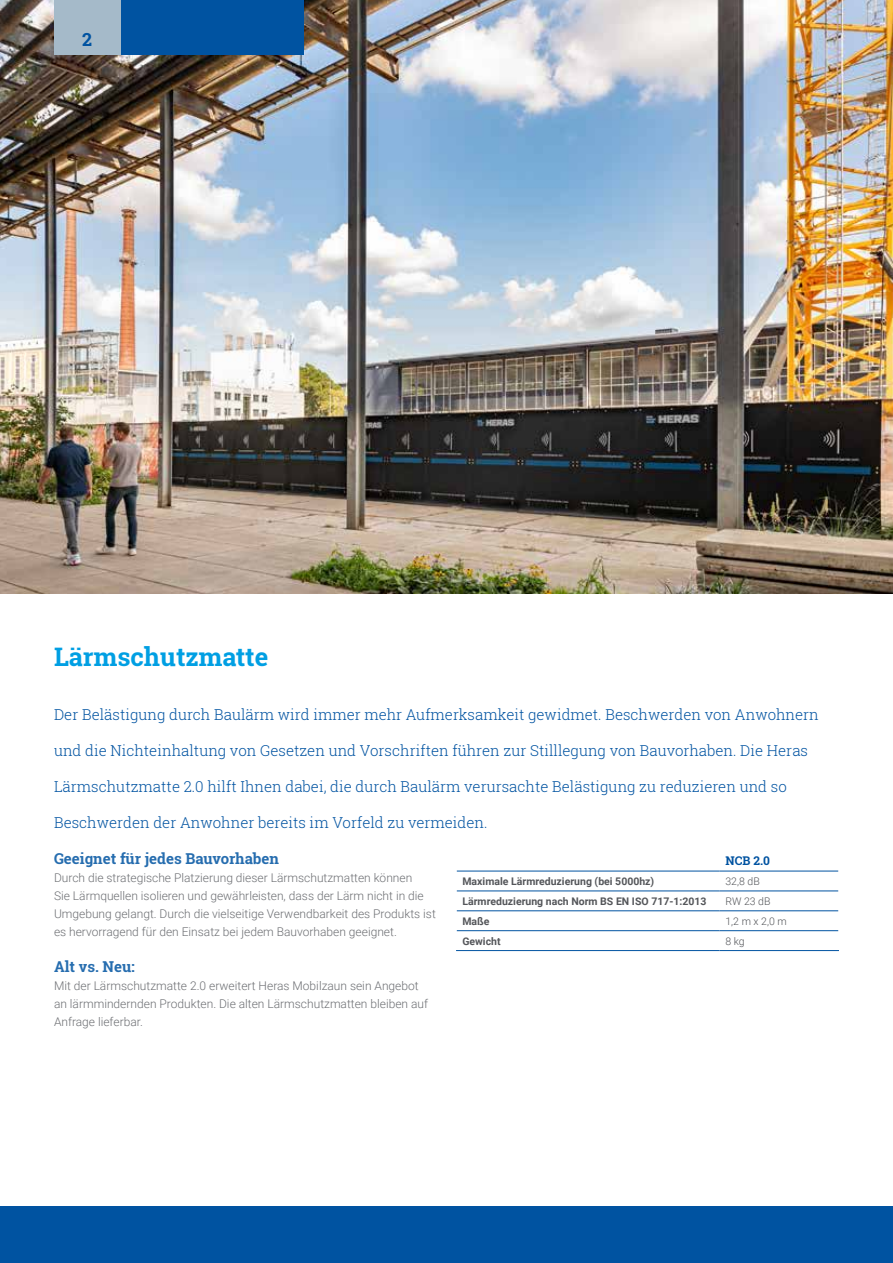
<style>
.page{position:relative;width:893px;height:1263px;background:#fff}
.page>*{position:absolute;margin:0;border:0;box-sizing:border-box;transform-origin:0 0}
.t1{font:700 25.5px "Roboto Slab";color:#009fe3}
.t2{font:700 18px "Roboto Slab";color:#0053a1}
.t3{font:300 15px "Roboto Slab";color:#0053a1}
.t4{font:700 15px "Roboto Slab";color:#266daf}
.t5{font:300 12px/18px "Roboto";color:#6d6f73}
.t6{font:700 12px "Roboto Slab";color:#0053a1}
.t7{font:700 10.5px "Roboto";color:#54565a}
.t8{font:300 10.5px "Roboto";color:#54565a}
</style>
<div class="page">
<img style="left:0;top:0;width:893px;height:594px">
<div style="left:54px;top:0;width:250px;height:54px;background:#0053a1"></div>
<div style="left:54px;top:0;width:66px;height:54px;background:#a5bac9"></div>
<svg style="left:456px;top:870px;width:383px;height:62px"></svg>
<hr style="left:457px;top:871px;width:262px;height:1px;background:#0053a1">
<hr style="left:719px;top:871px;width:119px;height:1px;background:#0053a1">
<hr style="left:457px;top:890px;width:262px;height:1px;background:#0053a1">
<hr style="left:719px;top:890px;width:119px;height:1px;background:#0053a1">
<hr style="left:457px;top:910px;width:262px;height:1px;background:#0053a1">
<hr style="left:719px;top:910px;width:119px;height:1px;background:#0053a1">
<hr style="left:457px;top:930px;width:262px;height:1px;background:#0053a1">
<hr style="left:719px;top:930px;width:119px;height:1px;background:#0053a1">
<hr style="left:456px;top:950px;width:263px;height:1px;background:#0053a1">
<hr style="left:719px;top:950px;width:120px;height:1px;background:#0053a1">
<div style="left:0;top:1206px;width:893px;height:57px;background:#0053a1"></div>
<h2 class="t2" style="left:82px;top:27px;width:11px">2</h2>
<h1 class="t1" style="left:54px;top:639px;width:216px">Lärmschutzmatte</h1>
<p class="t3" style="left:54px;top:704px;width:766px">Der Belästigung durch Baulärm wird immer mehr Aufmerksamkeit gewidmet. Beschwerden von Anwohnern</p>
<p class="t3" style="left:54px;top:740px;width:756px">und die Nichteinhaltung von Gesetzen und Vorschriften führen zur Stilllegung von Bauvorhaben. Die Heras</p>
<p class="t3" style="left:54px;top:776px;width:734px">Lärmschutzmatte 2.0 hilft Ihnen dabei, die durch Baulärm verursachte Belästigung zu reduzieren und so</p>
<p class="t3" style="left:54px;top:812px;width:435px">Beschwerden der Anwohner bereits im Vorfeld zu vermeiden.</p>
<p class="t4" style="left:54px;top:848px;width:226px">Geeignet für jedes Bauvorhaben</p>
<p class="t5" style="left:54px;top:868px;width:383px">Durch die strategische Platzierung dieser Lärmschutzmatten können<br>Sie Lärmquellen isolieren und gewährleisten, dass der Lärm nicht in die Umgebung gelangt. Durch die vielseitige Verwendbarkeit des Produkts ist es hervorragend für den Einsatz bei jedem Bauvorhaben geeignet.</p>
<p class="t4" style="left:54px;top:956px;width:82px">Alt vs. Neu:</p>
<p class="t5" style="left:54px;top:976px;width:376px">Mit der Lärmschutzmatte 2.0 erweitert Heras Mobilzaun sein Angebot an lärmmindernden Produkten. Die alten Lärmschutzmatten bleiben auf<br>Anfrage lieferbar.</p>
<p class="t6" style="left:725px;top:852px;width:46px">NCB 2.0</p>
<p class="t7" style="left:462px;top:874px;width:193px">Maximale Lärmreduzierung (bei 5000hz)</p>
<p class="t8" style="left:725px;top:874px;width:36px">32,8 dB</p>
<p class="t7" style="left:462px;top:894px;width:246px">Lärmreduzierung nach Norm BS EN ISO 717-1:2013</p>
<p class="t8" style="left:725px;top:894px;width:47px">RW 23 dB</p>
<p class="t7" style="left:462px;top:913px;width:29px">Maße</p>
<p class="t8" style="left:725px;top:913px;width:63px">1,2 m x 2,0 m</p>
<p class="t7" style="left:462px;top:933px;width:40px">Gewicht</p>
<p class="t8" style="left:725px;top:933px;width:21px">8 kg</p>
</div>
